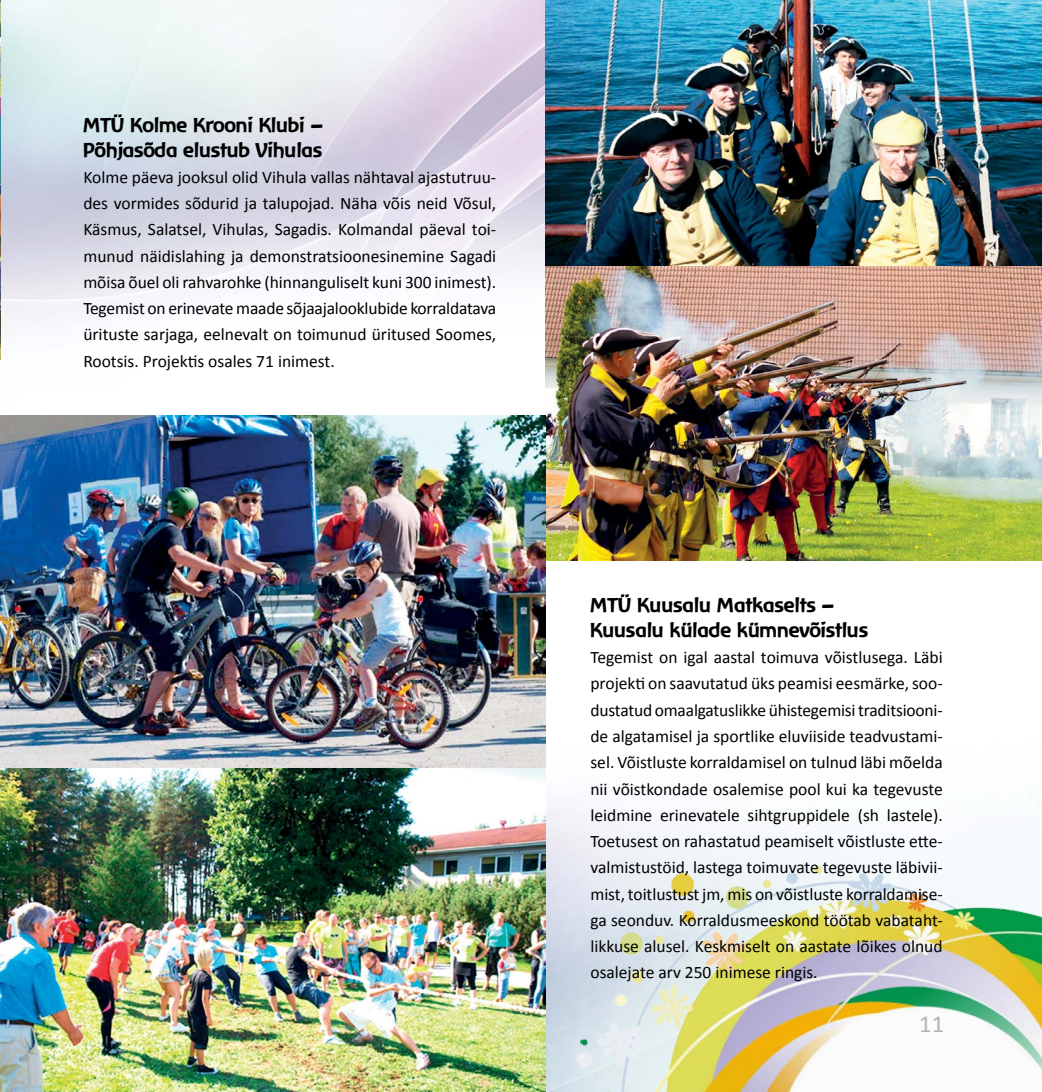
<style>
.page{position:relative;width:1042px;height:1092px;background:#fff}
.page>*{position:absolute;margin:0;border:0;box-sizing:border-box;transform-origin:0 0}
.t1{font:24.5px "Calibri";color:#b1b4b6}
.t2{font:19.25px/24.5px "Baar Zeitgeist";color:#000}
.t3{font:17.5px/26.2px "Calibri";color:#000;text-align:justify}
</style>
<div class="page">
<img style="left:0;top:0;width:1042px;height:1091px">
<img style="left:546px;top:817px;width:496px;height:274px">
<img style="left:0;top:0;width:1px;height:359px">
<img style="left:546px;top:0;width:496px;height:266px">
<img style="left:546px;top:266px;width:496px;height:294px">
<img style="left:0;top:415px;width:546px;height:402px">
<img style="left:1px;top:768px;width:545px;height:323px">
<p class="t2" style="left:83px;top:112px;width:241px">MTÜ Kolme Krooni Klubi –<br>Põhjasõda elustub Vihulas</p>
<p class="t3" style="left:83px;top:164px;width:414px">Kolme päeva jooksul olid Vihula vallas nähtaval ajastutruu&shy;des vormides sõdurid ja talupojad. Näha võis neid Võsul, Käsmus, Salatsel, Vihulas, Sagadis. Kolmandal päeval toi&shy;munud näidislahing ja demonstratsioonesinemine Sagadi mõisa õuel oli rahvarohke (hinnanguliselt kuni 300 inimest).<br>Tegemist on erinevate maade sõjaajalooklubide korraldatava ürituste sarjaga, eelnevalt on toimunud üritused Soomes, Rootsis. Projektis osales 71 inimest.</p>
<p class="t2" style="left:590px;top:593px;width:279px">MTÜ Kuusalu Matkaselts –<br>Kuusalu külade kümnevõistlus</p>
<p class="t3" style="left:590px;top:644px;width:354px">Tegemist on igal aastal toimuva võistlusega. Läbi projekti on saavutatud üks peamisi eesmärke, soo&shy;dustatud omaalgatuslikke ühistegemisi traditsiooni&shy;de algatamisel ja sportlike eluviiside teadvustami&shy;sel. Võistluste korraldamisel on tulnud läbi mõelda nii võistkondade osalemise pool kui ka tegevuste leidmine erinevatele sihtgruppidele (sh lastele).<br>Toetusest on rahastatud peamiselt võistluste ette&shy;valmistustöid, lastega toimuvate tegevuste läbivii&shy;mist, toitlustust jm, mis on võistluste korraldamise&shy;ga seonduv. Korraldusmeeskond töötab vabataht&shy;likkuse alusel. Keskmiselt on aastate lõikes olnud osalejate arv 250 inimese ringis.</p>
<h1 class="t1" style="left:919px;top:1008px;width:26px">11</h1>
</div>
